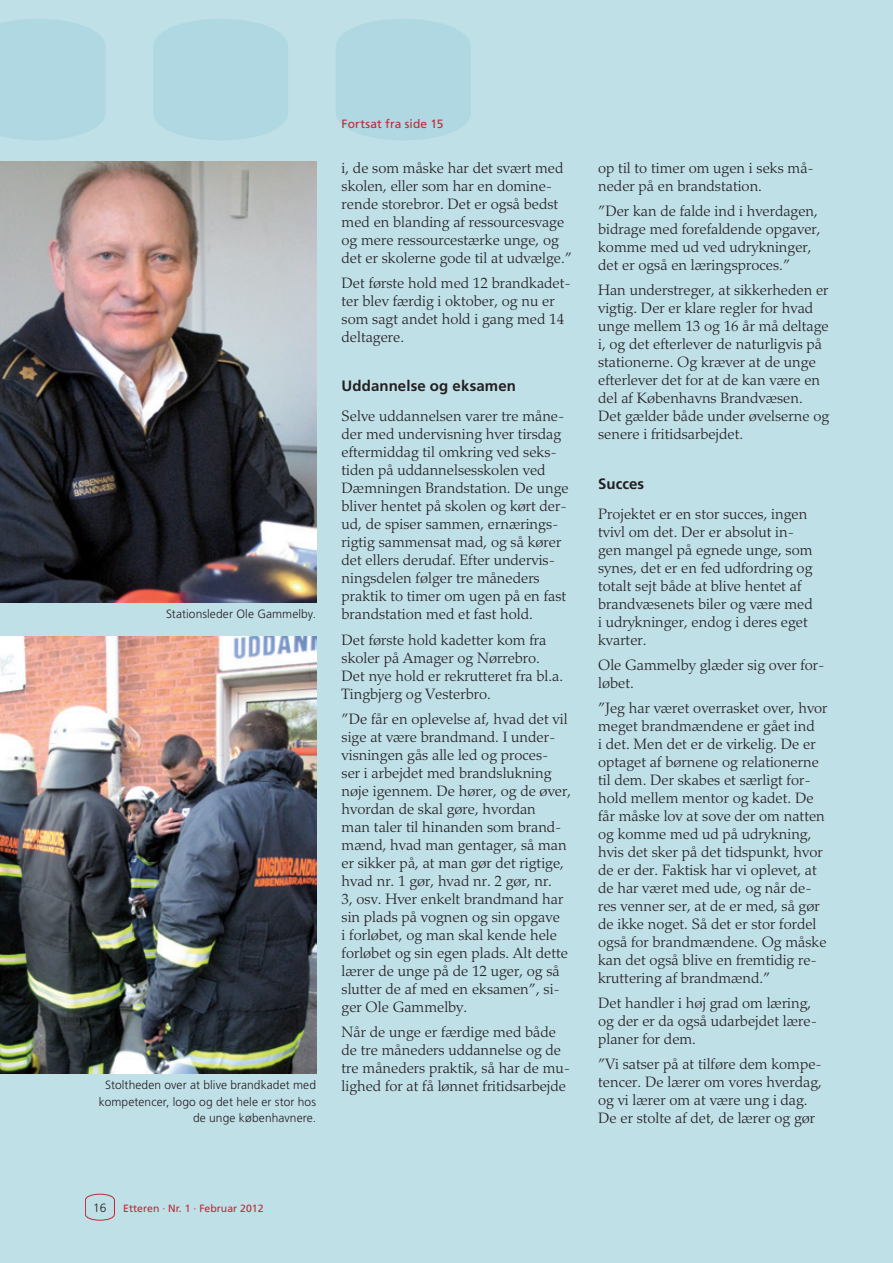
<style>
.page{position:relative;width:893px;height:1263px;background:#c0e0e8}
.page>*{position:absolute;margin:0;border:0;box-sizing:border-box;transform-origin:0 0}
.Brød{font:300 15px/18px "Palatino";color:#231f20}
.Mellemrubrik{font:700 15px "Frutiger";letter-spacing:.005em;color:#231f20}
.Billedtekst{font:300 12px/16.5px "Frutiger";letter-spacing:.005em;color:#231f20;text-align:right}
.Billedtekkst_RØD{font:12px "Frutiger";letter-spacing:.015em;color:#bb2a35}
.t1{font:10.5px "Frutiger";color:#bb2a35}
</style>
<div class="page">
<img style="left:0;top:161px;width:316px;height:441px">
<img style="left:0;top:636px;width:316px;height:437px">
<svg style="left:85px;top:1194px;width:30px;height:26px"></svg>
<p class="Billedtekst" style="left:166px;top:606px;width:152px">Stationsleder Ole Gammelby.</p>
<p class="Billedtekst" style="left:99px;top:1077px;width:219px">Stoltheden over at blive brandkadet med kompetencer, logo og det hele er stor hos de unge københavnere.</p>
<p class="Billedtekkst_RØD" style="left:342px;top:117px;width:103px">Fortsat fra side 15</p>
<p class="Brød" style="left:342px;top:159px;width:232px">i, de som måske har det svært med skolen, eller som har en domine&shy;rende storebror. Det er også bedst med en blanding af ressourcesvage og mere ressourcestærke unge, og det er skolerne gode til at udvælge.”</p>
<p class="Brød" style="left:342px;top:274px;width:231px">Det første hold med 12 brandkadet&shy;ter blev færdig i oktober, og nu er som sagt andet hold i gang med 14 deltagere.</p>
<p class="Mellemrubrik" style="left:342px;top:377px;width:176px">Uddannelse og eksamen</p>
<p class="Brød" style="left:342px;top:407px;width:229px">Selve uddannelsen varer tre måne&shy;der med undervisning hver tirsdag eftermiddag til omkring ved seks&shy;tiden på uddannelsesskolen ved Dæmningen Brandstation. De unge bliver hentet på skolen og kørt der&shy;ud, de spiser sammen, ernærings&shy;rigtig sammensat mad, og så kører det ellers derudaf. Efter undervis&shy;ningsdelen følger tre måneders praktik to timer om ugen på en fast brandstation med et fast hold.</p>
<p class="Brød" style="left:342px;top:631px;width:223px">Det første hold kadetter kom fra skoler på Amager og Nørrebro.<br>Det nye hold er rekrutteret fra bl.a.<br>Tingbjerg og Vesterbro.</p>
<p class="Brød" style="left:342px;top:710px;width:231px">”De får en oplevelse af, hvad det vil sige at være brandmand. I under&shy;visningen gås alle led og proces-<br>ser i arbejdet med brandslukning nøje igennem. De hører, og de øver, hvordan de skal gøre, hvordan<br>man taler til hinanden som brand&shy;mænd, hvad man gentager, så man er sikker på, at man gør det rigtige, hvad nr. 1 gør, hvad nr. 2 gør, nr.<br>3, osv. Hver enkelt brandmand har sin plads på vognen og sin opgave<br>i forløbet, og man skal kende hele forløbet og sin egen plads. Alt dette lærer de unge på de 12 uger, og så slutter de af med en eksamen”, si&shy;ger Ole Gammelby.</p>
<p class="Brød" style="left:342px;top:1023px;width:230px">Når de unge er færdige med både de tre måneders uddannelse og de tre måneders praktik, så har de mu&shy;lighed for at få lønnet fritidsarbejde</p>
<p class="Brød" style="left:598px;top:159px;width:217px">op til to timer om ugen i seks må&shy;neder på en brandstation.</p>
<p class="Brød" style="left:598px;top:202px;width:224px">”Der kan de falde ind i hverdagen, bidrage med forefaldende opgaver, komme med ud ved udrykninger, det er også en læringsproces.”</p>
<p class="Brød" style="left:598px;top:281px;width:232px">Han understreger, at sikkerheden er vigtig. Der er klare regler for hvad unge mellem 13 og 16 år må deltage i, og det efterlever de naturligvis på stationerne. Og kræver at de unge efterlever det for at de kan være en del af Københavns Brandvæsen.<br>Det gælder både under øvelserne og senere i fritidsarbejdet.</p>
<p class="Mellemrubrik" style="left:598px;top:474px;width:48px">Succes</p>
<p class="Brød" style="left:598px;top:505px;width:216px">Projektet er en stor succes, ingen tvivl om det. Der er absolut in&shy;gen mangel på egnede unge, som synes, det er en fed udfordring og totalt sejt både at blive hentet af brandvæsenets biler og være med i udrykninger, endog i deres eget kvarter.</p>
<p class="Brød" style="left:598px;top:656px;width:228px">Ole Gammelby glæder sig over for&shy;løbet.</p>
<p class="Brød" style="left:598px;top:699px;width:231px">”Jeg har været overrasket over, hvor meget brandmændene er gået ind<br>i det. Men det er de virkelig. De er optaget af børnene og relationerne til dem. Der skabes et særligt for&shy;hold mellem mentor og kadet. De får måske lov at sove der om natten og komme med ud på udrykning, hvis det sker på det tidspunkt, hvor de er der. Faktisk har vi oplevet, at de har været med ude, og når de&shy;res venner ser, at de er med, så gør de ikke noget. Så det er stor fordel også for brandmændene. Og måske kan det også blive en fremtidig re&shy;kruttering af brandmænd.”</p>
<p class="Brød" style="left:598px;top:994px;width:220px">Det handler i høj grad om læring, og der er da også udarbejdet lære&shy;planer for dem.</p>
<p class="Brød" style="left:598px;top:1055px;width:225px">”Vi satser på at tilføre dem kompe&shy;tencer. De lærer om vores hverdag, og vi lærer om at være ung i dag.<br>De er stolte af det, de lærer og gør</p>
<p class="Billedtekst" style="left:93px;top:1199px;width:15px">16</p>
<p class="t1" style="left:123px;top:1202px;width:142px">Etteren · Nr. 1 · Februar 2012</p>
</div>
